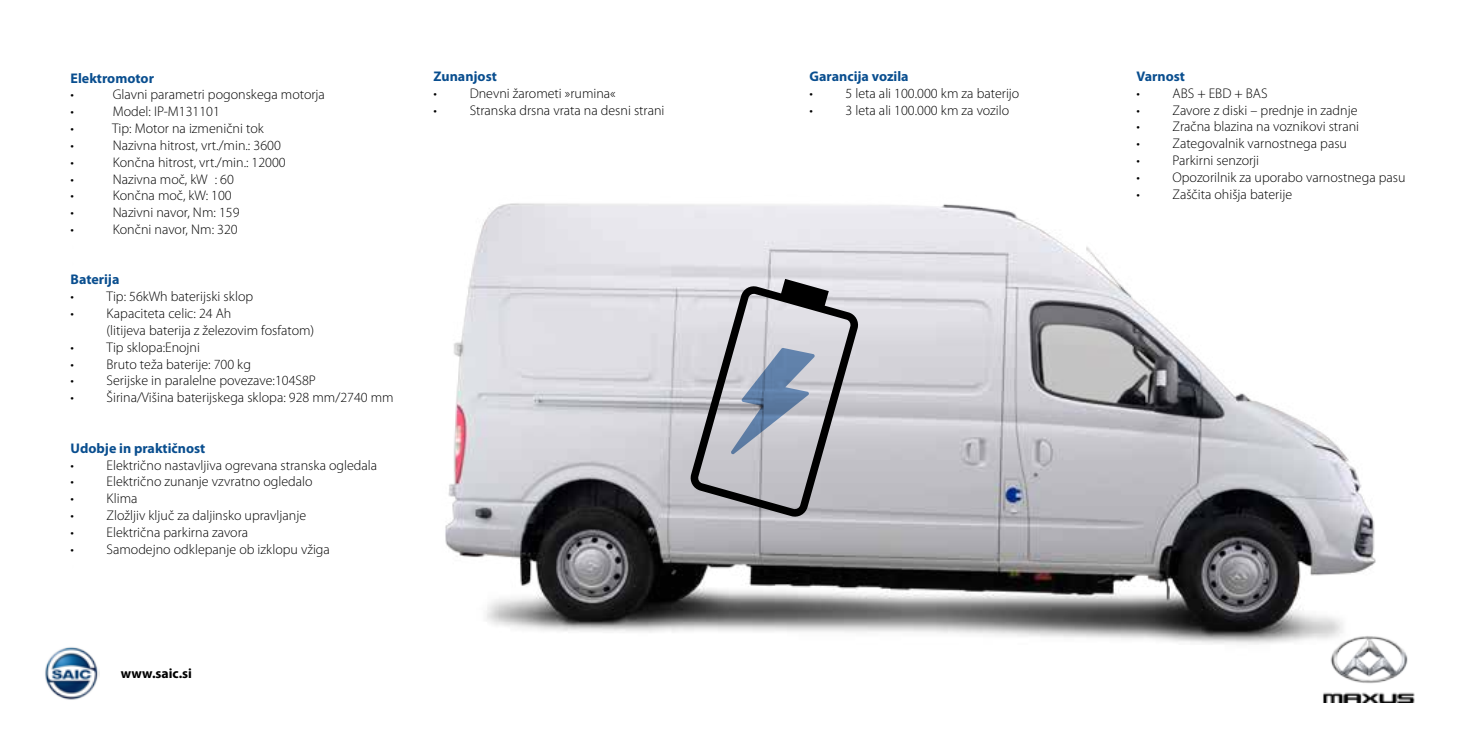
<style>
.page{position:relative;width:1475px;height:738px;background:#fff}
.page>*{position:absolute;margin:0;border:0;box-sizing:border-box;transform-origin:0 0}
.t1{font:300 14px/16.8px "Myriad Pro";color:#000}
.t2{font:700 14px "Myriad Pro";color:#094e8f}
.t3{font:700 13.8px "Myriad Pro";color:#000}
</style>
<div class="page">
<img style="left:445px;top:203px;width:931px;height:442px">
<img style="left:45px;top:647px;width:54px;height:53px">
<img style="left:1315px;top:629px;width:100px;height:72px">
<svg style="left:689px;top:279px;width:170px;height:238px;background:#abacb4"></svg>
<p class="t2" style="left:71px;top:69px;width:85px">Elektromotor</p>
<p class="t1" style="left:71px;top:86px;width:5px">•</p>
<p class="t1" style="left:113px;top:86px;width:214px">Glavni parametri pogonskega motorja</p>
<p class="t1" style="left:71px;top:103px;width:5px">•</p>
<p class="t1" style="left:113px;top:103px;width:109px">Model: IP-M131101</p>
<p class="t1" style="left:71px;top:120px;width:5px">•</p>
<p class="t1" style="left:112px;top:120px;width:153px">Tip: Motor na izmenični tok</p>
<p class="t1" style="left:71px;top:137px;width:5px">•</p>
<p class="t1" style="left:113px;top:137px;width:169px">Nazivna hitrost, vrt./min.: 3600</p>
<p class="t1" style="left:71px;top:153px;width:5px">•</p>
<p class="t1" style="left:113px;top:153px;width:174px">Končna hitrost, vrt./min.: 12000</p>
<p class="t1" style="left:71px;top:170px;width:5px">•</p>
<p class="t1" style="left:113px;top:170px;width:123px">Nazivna moč, kW : 60</p>
<p class="t1" style="left:71px;top:187px;width:5px">•</p>
<p class="t1" style="left:113px;top:187px;width:120px">Končna moč, kW: 100</p>
<p class="t1" style="left:71px;top:204px;width:5px">•</p>
<p class="t1" style="left:113px;top:204px;width:128px">Nazivni navor, Nm: 159</p>
<p class="t1" style="left:71px;top:221px;width:5px">•</p>
<p class="t1" style="left:113px;top:221px;width:126px">Končni navor, Nm: 320</p>
<p class="t2" style="left:71px;top:270px;width:50px">Baterija</p>
<p class="t1" style="left:71px;top:288px;width:184px">• Tip: 56kWh baterijski sklop</p>
<p class="t1" style="left:107px;top:305px;width:209px;text-indent:-36px">• Kapaciteta celic: 24 Ah<br>(litijeva baterija z železovim fosfatom)</p>
<p class="t1" style="left:71px;top:338px;width:131px">• Tip sklopa:Enojni</p>
<p class="t1" style="left:71px;top:355px;width:182px">• Bruto teža baterije: 700 kg</p>
<p class="t1" style="left:71px;top:372px;width:247px">• Serijske in paralelne povezave:104S8P</p>
<p class="t1" style="left:71px;top:389px;width:324px">• Širina/Višina baterijskega sklopa: 928 mm/2740 mm</p>
<p class="t2" style="left:71px;top:438px;width:136px">Udobje in praktičnost</p>
<p class="t1" style="left:71px;top:456px;width:308px">• Električno nastavljiva ogrevana stranska ogledala</p>
<p class="t1" style="left:71px;top:473px;width:244px">• Električno zunanje vzvratno ogledalo</p>
<p class="t1" style="left:71px;top:489px;width:68px">• Klima</p>
<p class="t1" style="left:71px;top:506px;width:237px">• Zložljiv ključ za daljinsko upravljanje</p>
<p class="t1" style="left:71px;top:523px;width:179px">• Električna parkirna zavora</p>
<p class="t1" style="left:71px;top:540px;width:261px">• Samodejno odklepanje ob izklopu vžiga</p>
<p class="t2" style="left:433px;top:67px;width:65px">Zunanjost</p>
<p class="t1" style="left:433px;top:85px;width:184px">• Dnevni žarometi »rumina«</p>
<p class="t1" style="left:433px;top:101px;width:232px">• Stranska drsna vrata na desni strani</p>
<p class="t3" style="left:121px;top:663px;width:73px">www.saic.si</p>
<p class="t2" style="left:809px;top:67px;width:101px">Garancija vozila</p>
<p class="t1" style="left:809px;top:85px;width:211px">• 5 leta ali 100.000 km za baterijo</p>
<p class="t1" style="left:809px;top:101px;width:201px">• 3 leta ali 100.000 km za vozilo</p>
<p class="t2" style="left:1136px;top:67px;width:50px">Varnost</p>
<p class="t1" style="left:1136px;top:85px;width:133px">• ABS + EBD + BAS</p>
<p class="t1" style="left:1136px;top:101px;width:222px">• Zavore z diski – prednje in zadnje</p>
<p class="t1" style="left:1136px;top:118px;width:224px">• Zračna blazina na voznikovi strani</p>
<p class="t1" style="left:1136px;top:135px;width:212px">• Zategovalnik varnostnega pasu</p>
<p class="t1" style="left:1136px;top:152px;width:124px">• Parkirni senzorji</p>
<p class="t1" style="left:1136px;top:169px;width:270px">• Opozorilnik za uporabo varnostnega pasu</p>
<p class="t1" style="left:1136px;top:185px;width:157px">• Zaščita ohišja baterije</p>
</div>
